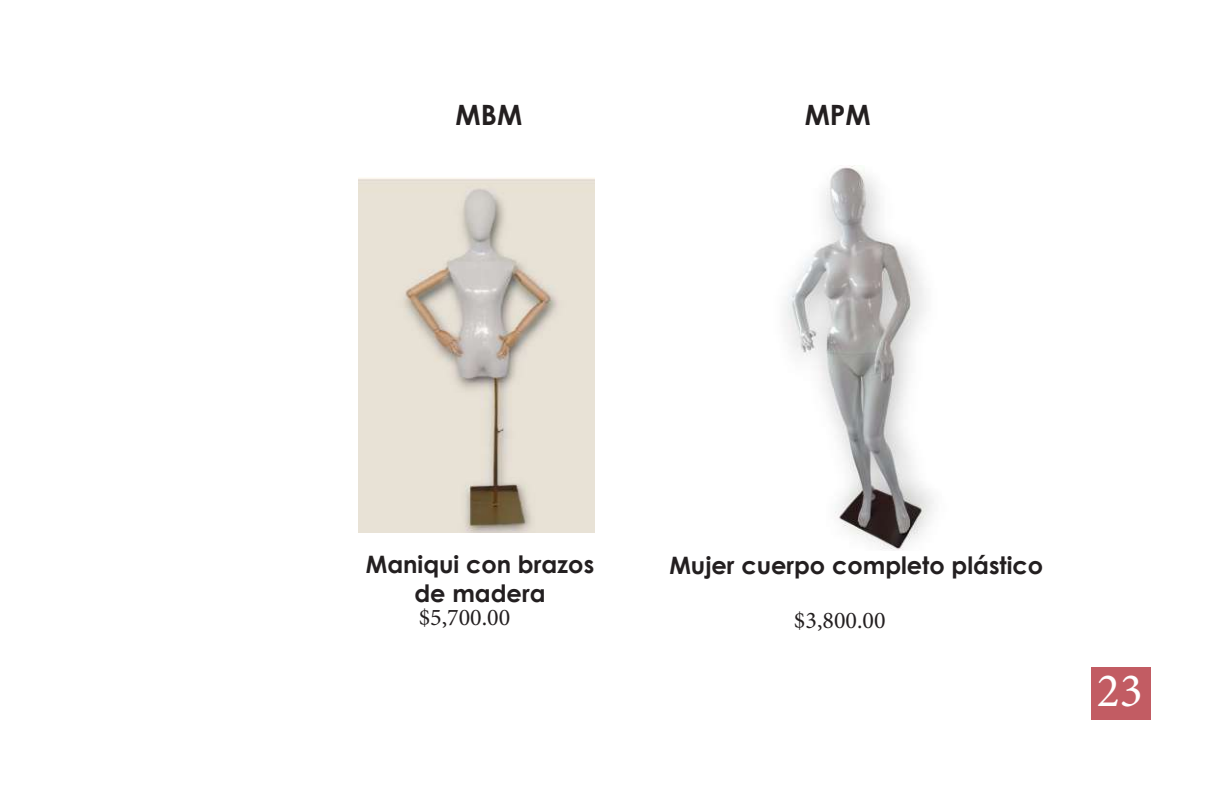
<style>
.page{position:relative;width:1224px;height:792px;background:#fff}
.page>*{position:absolute;margin:0;border:0;box-sizing:border-box;transform-origin:0 0}
.t1{font:48px "Minion Pro";color:#fff}
.t2{font:700 28px "Century Gothic";color:#231f20}
.t3{font:700 24px/28.8px "Century Gothic";color:#231f20;text-align:center}
.t4{font:24px "Minion Pro";color:#231f20}
</style>
<div class="page">
<img style="left:785px;top:166px;width:149px;height:384px">
<img style="left:358px;top:178px;width:237px;height:354px">
<div style="left:1091px;top:667px;width:60px;height:53px;background:#c25c63"></div>
<p class="t2" style="left:456px;top:94px;width:68px">MBM</p>
<p class="t2" style="left:805px;top:94px;width:68px">MPM</p>
<p class="t3" style="left:366px;top:549px;width:230px">Maniqui con brazos de madera</p>
<p class="t3" style="left:669px;top:550px;width:375px">Mujer cuerpo completo plástico</p>
<p class="t4" style="left:419px;top:601px;width:93px">$5,700.00</p>
<p class="t4" style="left:794px;top:605px;width:93px">$3,800.00</p>
<h1 class="t1" style="left:1097px;top:659px;width:48px">23</h1>
</div>
